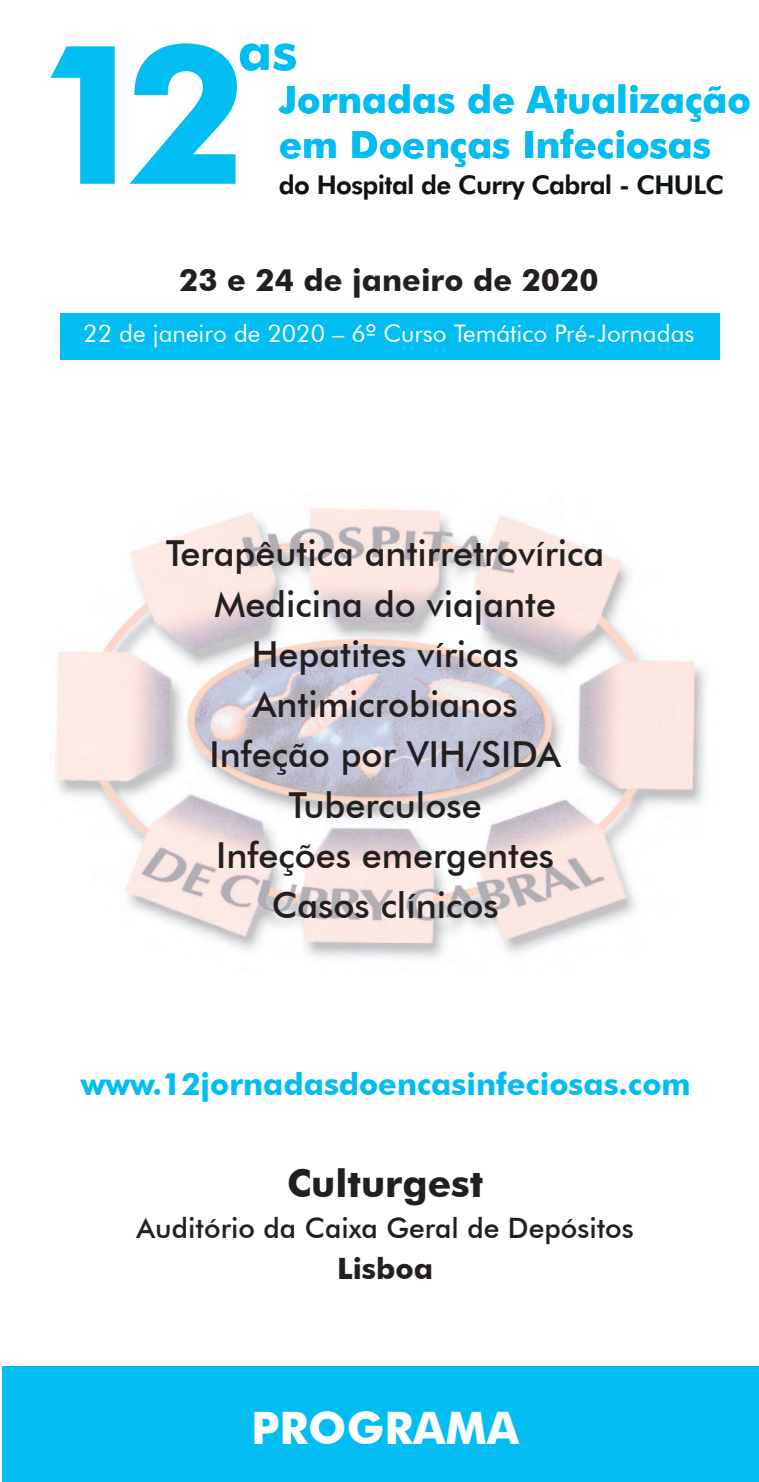
<style>
.page{position:relative;width:759px;height:1482px;background:#fff}
.page>*{position:absolute;margin:0;border:0;box-sizing:border-box;transform-origin:0 0}
.t1{font:700 194px "Futura BT";color:#01bdf2}
.t2{font:700 52px "Futura BT";color:#01bdf2}
.t3{font:700 44.75px "Futura BT";color:#fff}
.t4{font:700 38.25px "Futura BT";color:#231f20}
.t5{font:700 37.75px/45.2px "Futura BT";color:#01bdf2}
.t6{font:500 35.75px/50.2px "Futura BT";color:#231f20;text-align:center}
.t7{font:700 30.75px "Futura BT";color:#01bdf2}
.t8{font:700 30.75px "Futura BT";color:#231f20}
.t9{font:700 29.5px "Futura BT";color:#231f20}
.t10{font:500 28.25px "Futura BT";color:#231f20}
.t11{font:800 26px "Futura BT";letter-spacing:-.025em;color:#0f1314}
.t12{font:24.25px "Futura BT";color:#fff}
</style>
<div class="page">
<div style="left:2px;top:1366px;width:756px;height:115px;background:#01bdf2"></div>
<div style="left:60px;top:313px;width:659px;height:47px;background:#01bdf2"></div>
<img style="left:55px;top:508px;width:652px;height:451px">
<p class="t2" style="left:238px;top:20px;width:61px">as</p>
<p class="t1" style="left:34px;top:-3px;width:215px">12</p>
<p class="t5" style="left:279px;top:76px;width:473px">Jornadas de Atualização em Doenças Infeciosas</p>
<p class="t11" style="left:279px;top:169px;width:446px">do Hospital de Curry Cabral - CHULC</p>
<p class="t8" style="left:179px;top:262px;width:420px">23 e 24 de janeiro de 2020</p>
<p class="t12" style="left:83px;top:319px;width:612px">22 de janeiro de 2020 – 6º Curso Temático Pré-Jornadas</p>
<p class="t6" style="left:166px;top:528px;width:439px">Terapêutica antirretrovírica<br>Medicina do viajante<br>Hepatites víricas<br>Antimicrobianos<br>Infeção por VIH/SIDA<br>Tuberculose<br>Infeções emergentes<br>Casos clínicos</p>
<p class="t7" style="left:81px;top:1065px;width:611px">www.12jornadasdoencasinfeciosas.com</p>
<p class="t4" style="left:287px;top:1159px;width:198px">Culturgest</p>
<p class="t10" style="left:137px;top:1210px;width:498px">Auditório da Caixa Geral de Depósitos</p>
<p class="t9" style="left:337px;top:1250px;width:98px">Lisboa</p>
<p class="t3" style="left:251px;top:1400px;width:269px">PROGRAMA</p>
</div>
